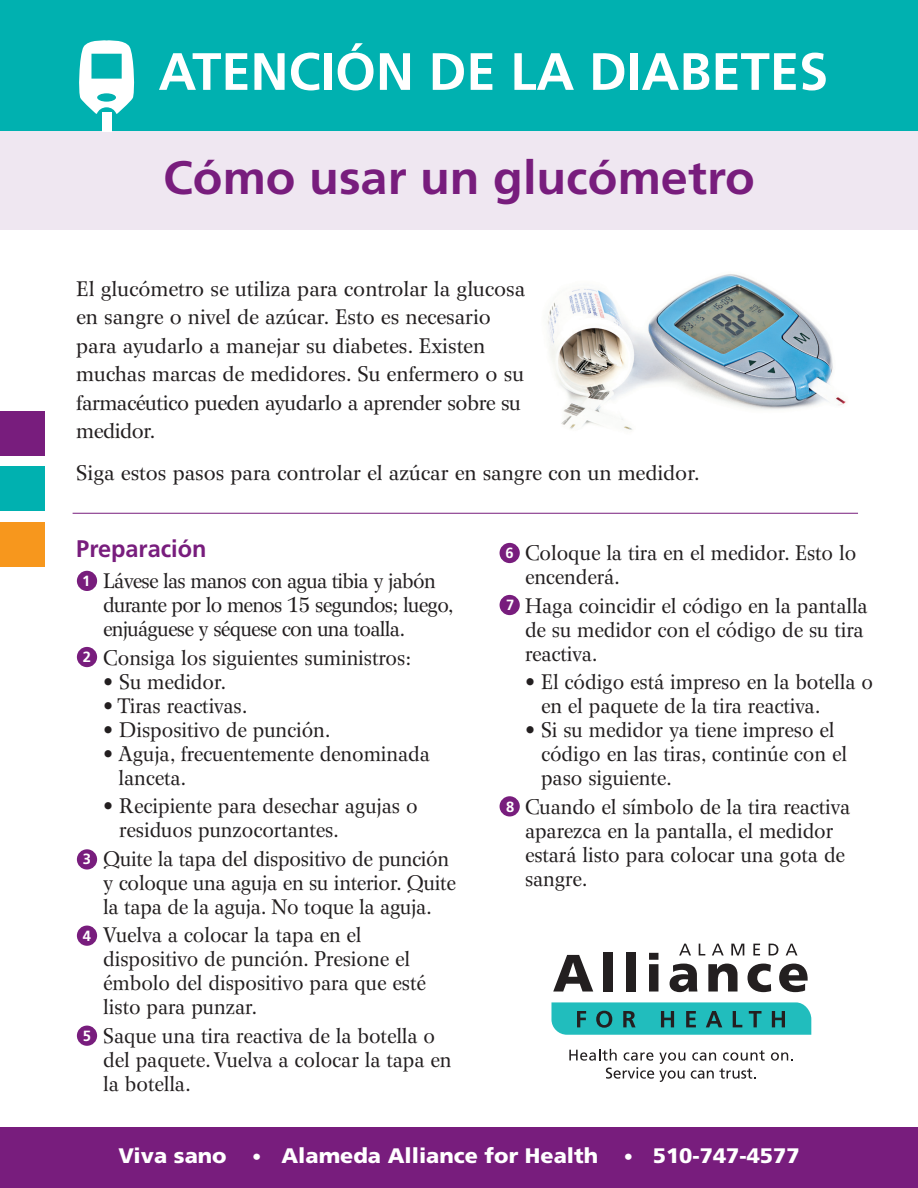
<style>
.page{position:relative;width:918px;height:1188px;background:#fff}
.page>*{position:absolute;margin:0;border:0;box-sizing:border-box;transform-origin:0 0}
.t1{font:700 52.5px "Frutiger";color:#fff}
.t2{font:700 46.8px "Frutiger";color:#781d7d;scale:1.04 1}
.t3{font:700 24px "Frutiger";color:#781d7d}
.t4{font:21px/24px "Wilke";color:#231f20;scale:.96 1}
.t5{font:21px/28.5px "Wilke";color:#231f20}
.t6{font:21px/24px "Wilke";letter-spacing:-.03em;color:#231f20;scale:.96 1}
.t7{font:900 21px "Frutiger";color:#fff}
.t8{font:700 14.7px "Frutiger";color:#fff}
.s1{font-size:18px}
</style>
<div class="page">
<img style="left:547px;top:274px;width:299px;height:156px">
<div style="left:0;top:130px;width:918px;height:100px;background:#efe7f1"></div>
<div style="left:0;top:0;width:918px;height:130px;background:#00b1b0"></div>
<div style="left:0;top:411px;width:44px;height:44px;background:#781d7d"></div>
<div style="left:0;top:466px;width:44px;height:45px;background:#00b1b0"></div>
<div style="left:0;top:522px;width:44px;height:44px;background:#f7971d"></div>
<div style="left:102px;top:112px;width:9px;height:19px;background:#fff"></div>
<svg style="left:79px;top:40px;width:56px;height:74px"></svg>
<hr style="left:73px;top:513px;width:785px;height:1px;background:#781d7d">
<div style="left:0;top:1128px;width:918px;height:60px;background:#781d7d"></div>
<svg style="left:553px;top:955px;width:40px;height:37px"></svg>
<div style="left:603px;top:952px;width:10px;height:40px;background:#231f20"></div>
<div style="left:626px;top:952px;width:10px;height:40px;background:#231f20"></div>
<svg style="left:649px;top:953px;width:9px;height:39px"></svg>
<svg style="left:670px;top:964px;width:27px;height:28px"></svg>
<svg style="left:708px;top:964px;width:30px;height:28px"></svg>
<svg style="left:748px;top:964px;width:23px;height:28px"></svg>
<svg style="left:779px;top:964px;width:29px;height:28px"></svg>
<svg style="left:551px;top:1002px;width:260px;height:33px;background:#29adad"></svg>
<svg style="left:679px;top:944px;width:12px;height:11px"></svg>
<svg style="left:699px;top:944px;width:6px;height:11px"></svg>
<svg style="left:712px;top:944px;width:12px;height:11px"></svg>
<svg style="left:731px;top:944px;width:13px;height:11px"></svg>
<svg style="left:753px;top:944px;width:7px;height:11px"></svg>
<svg style="left:769px;top:944px;width:9px;height:11px"></svg>
<svg style="left:786px;top:944px;width:11px;height:11px"></svg>
<svg style="left:692px;top:1052px;width:24px;height:9px"></svg>
<svg style="left:723px;top:1050px;width:42px;height:11px"></svg>
<svg style="left:771px;top:1052px;width:22px;height:9px"></svg>
<svg style="left:569px;top:1049px;width:116px;height:33px"></svg>
<svg style="left:691px;top:1068px;width:65px;height:11px"></svg>
<div style="left:77px;top:571px;width:20px;height:20px;background:#781d7d;border-radius:50%"></div>
<div style="left:77px;top:647px;width:20px;height:20px;background:#781d7d;border-radius:50%"></div>
<div style="left:77px;top:849px;width:20px;height:21px;background:#781d7d;border-radius:50%"></div>
<div style="left:77px;top:926px;width:20px;height:20px;background:#781d7d;border-radius:50%"></div>
<div style="left:77px;top:1026px;width:20px;height:20px;background:#781d7d;border-radius:50%"></div>
<div style="left:500px;top:543px;width:20px;height:20px;background:#781d7d;border-radius:50%"></div>
<div style="left:500px;top:595px;width:20px;height:20px;background:#781d7d;border-radius:50%"></div>
<div style="left:500px;top:796px;width:20px;height:20px;background:#781d7d;border-radius:50%"></div>
<h1 class="t1" style="left:158px;top:41px;width:671px">Atención de la diabetes</h1>
<h2 class="t2" style="left:163px;top:151px;width:570px">Cómo usar un glucómetro</h2>
<p class="t5" style="left:76px;top:274px;width:451px">El glucómetro se utiliza para controlar la glucosa en sangre o nivel de azúcar. Esto es necesario para ayudarlo a manejar su diabetes. Existen muchas marcas de medidores. Su enfermero o su farmacéutico pueden ayudarlo a aprender sobre su medidor.</p>
<p class="t5" style="left:76px;top:459px;width:625px">Siga estos pasos para controlar el azúcar en sangre con un medidor.</p>
<p class="t3" style="left:76px;top:535px;width:132px">Preparación</p>
<p class="t6" style="left:103px;top:569px;width:367px">Lávese las manos con agua tibia y jabón durante por lo menos 15 segundos; luego, enjuáguese y séquese con una toalla.</p>
<p class="t4" style="left:103px;top:645px;width:322px">Consiga los siguientes suministros:</p>
<p class="t4" style="left:103px;top:669px;width:130px">• Su medidor.</p>
<p class="t4" style="left:103px;top:693px;width:152px">• Tiras reactivas.</p>
<p class="t4" style="left:103px;top:717px;width:239px">• Dispositivo de punción.</p>
<p class="t4" style="left:119px;top:741px;width:326px;text-indent:-15px">• Aguja, frecuentemente denominada lanceta.</p>
<p class="t4" style="left:119px;top:794px;width:312px;text-indent:-16px">• Recipiente para desechar agujas o residuos punzocortantes.</p>
<p class="t4" style="left:103px;top:847px;width:369px">Quite la tapa del dispositivo de punción y coloque una aguja en su interior. Quite la tapa de la aguja. No toque la aguja.</p>
<p class="t4" style="left:103px;top:923px;width:337px">Vuelva a colocar la tapa en el dispositivo de punción. Presione el émbolo del dispositivo para que esté listo para punzar.</p>
<p class="t4" style="left:103px;top:1024px;width:364px">Saque una tira reactiva de la botella o del paquete. Vuelva a colocar la tapa en la botella.</p>
<p class="t8" style="left:82px;top:572px;width:10px">1</p>
<p class="t8" style="left:83px;top:648px;width:10px">2</p>
<p class="t8" style="left:83px;top:851px;width:10px">3</p>
<p class="t8" style="left:83px;top:927px;width:10px">4</p>
<p class="t8" style="left:83px;top:1027px;width:10px">5</p>
<p class="t8" style="left:506px;top:545px;width:10px">6</p>
<p class="t8" style="left:506px;top:597px;width:10px">7</p>
<p class="t8" style="left:506px;top:798px;width:10px">8</p>
<p class="t4" style="left:525px;top:541px;width:347px">Coloque la tira en el medidor. Esto lo encenderá.</p>
<p class="t4" style="left:525px;top:594px;width:358px">Haga coincidir el código en la pantalla de su medidor con el código de su tira reactiva.</p>
<p class="t4" style="left:541px;top:670px;width:347px;text-indent:-16px">• El código está impreso en la botella o en el paquete de la tira reactiva.</p>
<p class="t4" style="left:541px;top:718px;width:320px;text-indent:-16px">• Si su medidor ya tiene impreso el código en las tiras, continúe con el paso siguiente.</p>
<p class="t4" style="left:525px;top:795px;width:340px">Cuando el símbolo de la tira reactiva aparezca en la pantalla, el medidor estará listo para colocar una gota de sangre.</p>
<p class="t7" style="left:118px;top:1143px;width:683px">Viva sano <span class="s1">•</span> Alameda Alliance for Health <span class="s1">•</span> 510-747-4577</p>
</div>
